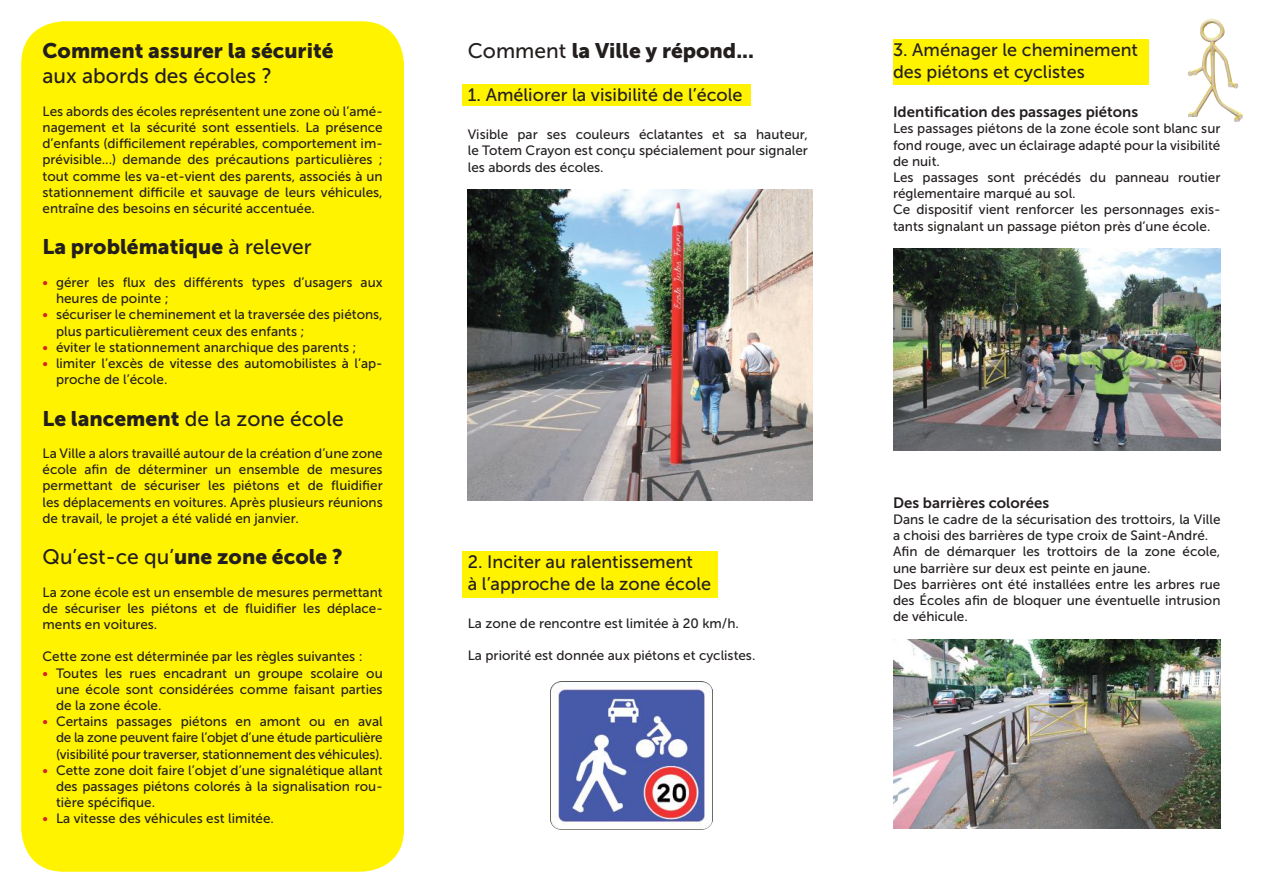
<style>
.page{position:relative;width:1263px;height:893px;background:#fff}
.page>*{position:absolute;margin:0;border:0;box-sizing:border-box;transform-origin:0 0}
.t1{font:21px "Museo Sans 900";color:#241f1f}
.t2{font:21px "Museo Sans 500";color:#241f1f}
.t3{font:18px/21.6px "Museo Sans 500";color:#241f1f}
.t4{font:15px "Museo Sans 700";color:#241f1f}
.t5{font:13.5px/16.2px "Museo Sans 500";color:#241f1f;text-align:justify}
.s1{font-family:"Museo Sans 500"}
.s2{color:#d42429}
.s3{font-family:"Museo Sans 900"}
</style>
<div class="page">
<div style="left:893px;top:39px;width:255px;height:46px;background:#fff300"></div>
<div style="left:462px;top:551px;width:256px;height:46px;background:#fff300"></div>
<div style="left:462px;top:85px;width:288px;height:21px;background:#fff300"></div>
<div style="left:21px;top:21px;width:383px;height:851px;background:#fff300;border-radius:43px"></div>
<img style="left:551px;top:681px;width:161px;height:148px">
<img style="left:468px;top:189px;width:345px;height:311px">
<img style="left:893px;top:248px;width:327px;height:203px">
<img style="left:893px;top:639px;width:327px;height:190px">
<img style="left:1187px;top:19px;width:56px;height:103px">
<h1 class="t1" style="left:43px;top:39px;width:292px">Comment assurer la sécurité</h1>
<h1 class="t2" style="left:43px;top:65px;width:231px">aux abords des écoles ?</h1>
<p class="t5" style="left:43px;top:103px;width:342px">Les abords des écoles représentent une zone où l’amé&shy;nagement et la sécurité sont essentiels. La présence d’enfants (difficilement repérables, comportement im&shy;prévisible...) demande des précautions particulières ; tout comme les va-et-vient des parents, associés à un stationnement difficile et sauvage de leurs véhicules, entraîne des besoins en sécurité accentuée.</p>
<h1 class="t1" style="left:43px;top:235px;width:271px">La problématique <span class="s1">à relever</span></h1>
<p class="t5" style="left:56px;top:274px;width:328px;text-indent:-14px"><span class="s2">•</span> gérer les flux des différents types d’usagers aux heures de pointe ;</p>
<p class="t5" style="left:56px;top:307px;width:328px;text-indent:-14px"><span class="s2">•</span> sécuriser le cheminement et la traversée des piétons, plus particulièrement ceux des enfants ;</p>
<p class="t5" style="left:43px;top:339px;width:315px"><span class="s2">•</span> éviter le stationnement anarchique des parents ;</p>
<p class="t5" style="left:56px;top:355px;width:328px;text-indent:-14px"><span class="s2">•</span> limiter l’excès de vitesse des automobilistes à l’ap&shy;proche de l’école.</p>
<h1 class="t2" style="left:43px;top:407px;width:303px"><span class="s3">Le lancement</span> de la zone école</h1>
<p class="t5" style="left:43px;top:445px;width:342px">La Ville a alors travaillé autour de la création d’une zone école afin de déterminer un ensemble de mesures permettant de sécuriser les piétons et de fluidifier les déplacements en voitures. Après plusieurs réunions de travail, le projet a été validé en janvier.</p>
<h1 class="t1" style="left:43px;top:545px;width:302px"><span class="s1">Qu’est-ce qu’</span>une zone école ?</h1>
<p class="t5" style="left:43px;top:584px;width:342px">La zone école est un ensemble de mesures permettant de sécuriser les piétons et de fluidifier les déplace&shy;ments en voitures.</p>
<p class="t5" style="left:43px;top:649px;width:322px">Cette zone est déterminée par les règles suivantes :</p>
<p class="t5" style="left:56px;top:665px;width:328px;text-indent:-14px"><span class="s2">•</span> Toutes les rues encadrant un groupe scolaire ou une école sont considérées comme faisant parties de la zone école.</p>
<p class="t5" style="left:56px;top:713px;width:328px;text-indent:-14px"><span class="s2">•</span> Certains passages piétons en amont ou en aval de la zone peuvent faire l’objet d’une étude particulière (visibilité pour traverser, stationnement des véhicules).</p>
<p class="t5" style="left:56px;top:762px;width:328px;text-indent:-14px"><span class="s2">•</span> Cette zone doit faire l’objet d’une signalétique allant des passages piétons colorés à la signalisation rou&shy;tière spécifique.</p>
<p class="t5" style="left:43px;top:811px;width:233px"><span class="s2">•</span> La vitesse des véhicules est limitée.</p>
<h1 class="t1" style="left:468px;top:39px;width:288px"><span class="s1">Comment</span> la Ville y répond...</h1>
<h2 class="t3" style="left:468px;top:85px;width:276px">1. Améliorer la visibilité de l’école</h2>
<p class="t5" style="left:468px;top:127px;width:342px">Visible par ses couleurs éclatantes et sa hauteur, le Totem Crayon est conçu spécialement pour signaler les abords des écoles.</p>
<h2 class="t3" style="left:468px;top:551px;width:245px">2. Inciter au ralentissement<br>à l’approche de la zone école</h2>
<p class="t5" style="left:468px;top:615px;width:273px">La zone de rencontre est limitée à 20 km/h.</p>
<p class="t5" style="left:468px;top:647px;width:289px">La priorité est donnée aux piétons et cyclistes.</p>
<h2 class="t3" style="left:893px;top:39px;width:246px">3. Aménager le cheminement des piétons et cyclistes</h2>
<p class="t4" style="left:893px;top:104px;width:247px">Identification des passages piétons</p>
<p class="t5" style="left:893px;top:121px;width:329px;text-align:left">Les passages piétons de la zone école sont blanc sur fond rouge, avec un éclairage adapté pour la visibilité de nuit.<br>Les passages sont précédés du panneau routier réglementaire marqué au sol.<br>Ce dispositif vient renforcer les personnages exis&shy;tants signalant un passage piéton près d’une école.</p>
<p class="t4" style="left:893px;top:494px;width:158px">Des barrières colorées</p>
<p class="t5" style="left:893px;top:511px;width:329px;text-align:left">Dans le cadre de la sécurisation des trottoirs, la Ville a choisi des barrières de type croix de Saint-André.<br>Afin de démarquer les trottoirs de la zone école, une barrière sur deux est peinte en jaune.<br>Des barrières ont été installées entre les arbres rue des Écoles afin de bloquer une éventuelle intrusion de véhicule.</p>
</div>
